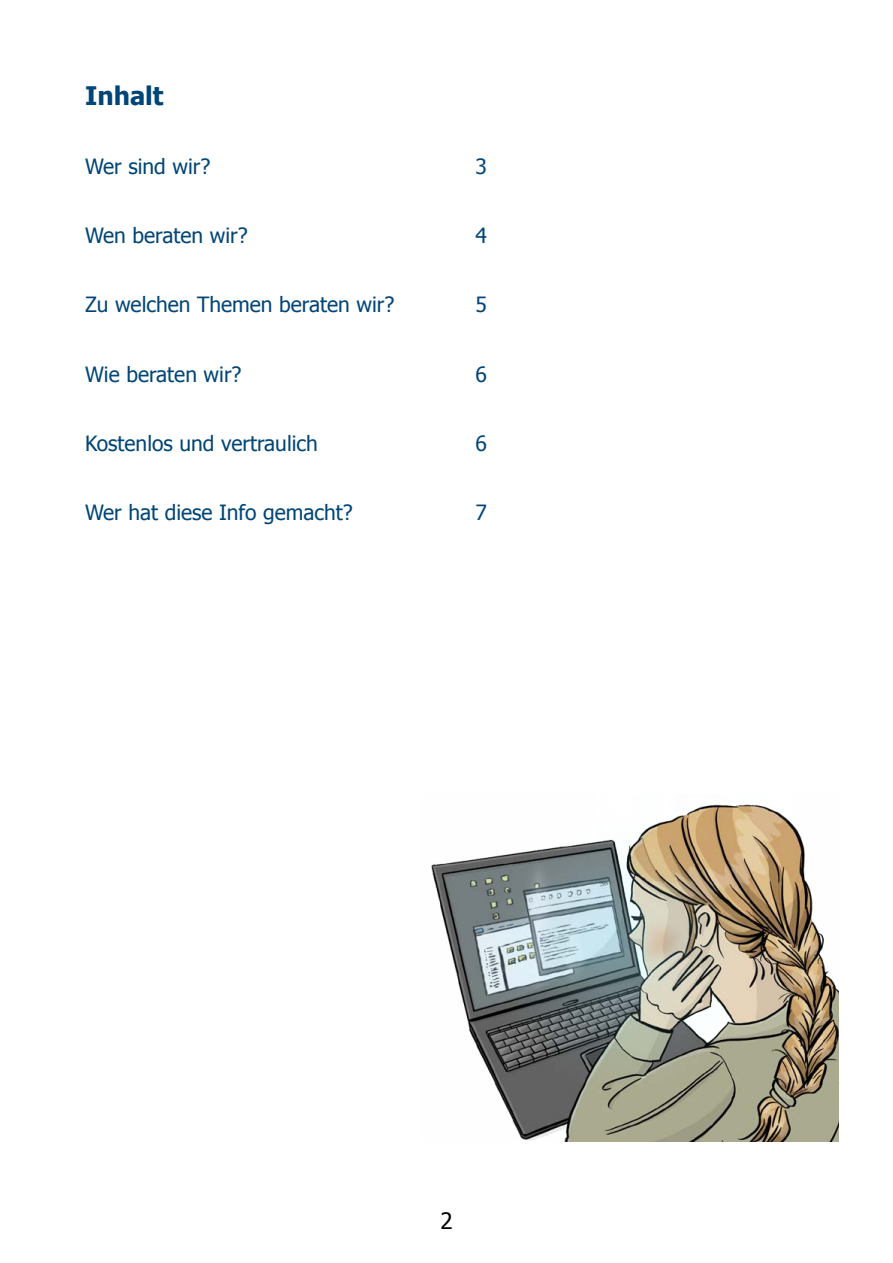
<style>
.page{position:relative;width:893px;height:1263px;background:#fff}
.page>*{position:absolute;margin:0;border:0;box-sizing:border-box;transform-origin:0 0}
.Inhaltsverzeichnis{font:700 25.5px "Tahoma";color:#004577}
.t1{font:22.5px "Tahoma";color:#000}
.t2{font:21px "Tahoma";color:#004577}
</style>
<div class="page">
<img style="left:431px;top:804px;width:408px;height:338px">
<h1 class="Inhaltsverzeichnis" style="left:85px;top:77px;width:80px">Inhalt</h1>
<p class="t2" style="left:85px;top:152px;width:127px">Wer sind wir?</p>
<p class="t2" style="left:476px;top:152px;width:13px">3</p>
<p class="t2" style="left:85px;top:221px;width:164px">Wen beraten wir?</p>
<p class="t2" style="left:476px;top:221px;width:13px">4</p>
<p class="t2" style="left:85px;top:291px;width:311px">Zu welchen Themen beraten wir?</p>
<p class="t2" style="left:476px;top:291px;width:13px">5</p>
<p class="t2" style="left:85px;top:360px;width:158px">Wie beraten wir?</p>
<p class="t2" style="left:476px;top:360px;width:13px">6</p>
<p class="t2" style="left:85px;top:429px;width:234px">Kostenlos und vertraulich</p>
<p class="t2" style="left:476px;top:429px;width:13px">6</p>
<p class="t2" style="left:85px;top:498px;width:269px">Wer hat diese Info gemacht?</p>
<p class="t2" style="left:476px;top:498px;width:13px">7</p>
<p class="t1" style="left:440px;top:1206px;width:14px">2</p>
</div>
